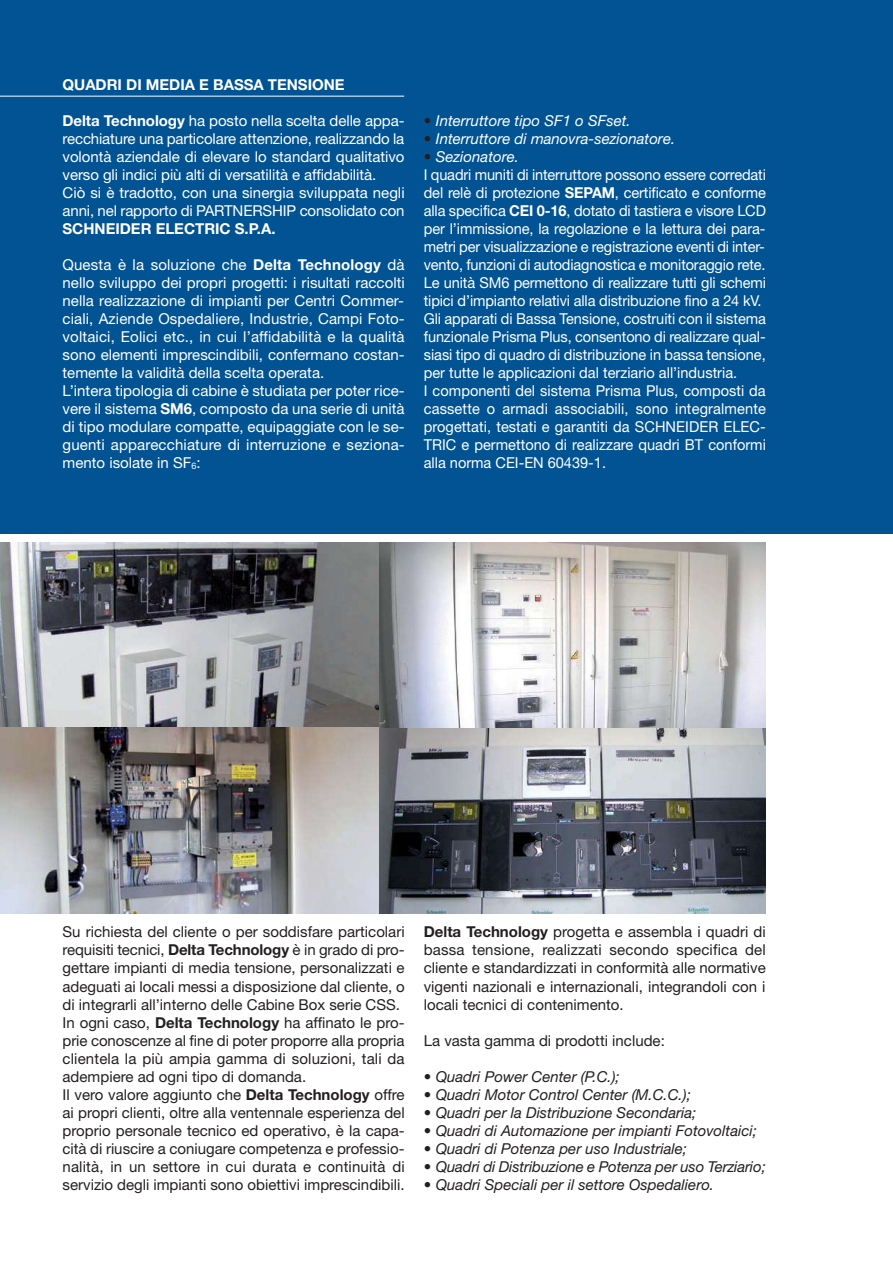
<style>
.page{position:relative;width:893px;height:1263px;background:#fff}
.page>*{position:absolute;margin:0;border:0;box-sizing:border-box;transform-origin:0 0}
.t1{font:15px/18px "Helvetica Neue";letter-spacing:-.005em;color:#fff}
.t2{font:15px/18px "Helvetica Neue";color:#231f20}
.t3{font:italic 15px "Helvetica Neue";color:#231f20}
.t4{font:italic 15px "Helvetica Neue";color:#fff}
.t5{font:700 15px "Helvetica Neue";color:#fff}
.s1{font-weight:700}
.s2{font-size:9px}
.s3{color:#231f20}
.s4{font-style:italic;color:#231f20}
.s5{font-style:italic}
</style>
<div class="page">
<div style="left:0;top:1px;width:893px;height:533px;background:#015393"></div>
<hr style="left:0;top:96px;width:404px;height:1px;background:#fff">
<img style="left:0;top:542px;width:384px;height:186px">
<img style="left:0;top:728px;width:380px;height:186px">
<img style="left:380px;top:543px;width:386px;height:185px">
<svg style="left:380px;top:728px;width:386px;height:186px"></svg>
<p class="t5" style="left:63px;top:79px;width:284px">QUADRI DI MEDIA E BASSA TENSIONE</p>
<p class="t1" style="left:63px;top:113px;width:344px"><span class="s1">Delta Technology</span> ha posto nella scelta delle appa&shy;recchiature una particolare attenzione, realizzando la volontà aziendale di elevare lo standard qualitativo verso gli indici più alti di versatilità e affidabilità.<br>Ciò si è tradotto, con una sinergia sviluppata negli anni, nel rapporto di PARTNERSHIP consolidato con</p>
<p class="t5" style="left:63px;top:223px;width:214px">SCHNEIDER ELECTRIC S.P.A.</p>
<p class="t1" style="left:63px;top:257px;width:344px">Questa è la soluzione che <span class="s1">Delta Technology</span> dà nello sviluppo dei propri progetti: i risultati raccolti nella realizzazione di impianti per Centri Commer&shy;ciali, Aziende Ospedaliere, Industrie, Campi Foto&shy;voltaici, Eolici etc., in cui l’affidabilità e la qualità sono elementi imprescindibili, confermano costan&shy;temente la validità della scelta operata.<br>L’intera tipologia di cabine è studiata per poter rice&shy;vere il sistema <span class="s1">SM6</span>, composto da una serie di unità di tipo modulare compatte, equipaggiate con le se&shy;guenti apparecchiature di interruzione e seziona&shy;mento isolate in SF<span class="s2">6</span>:</p>
<p class="t4" style="left:424px;top:115px;width:208px"><span class="s3">•</span> Interruttore tipo SF1 o SFset.</p>
<p class="t4" style="left:424px;top:133px;width:253px"><span class="s3">•</span> Interruttore di manovra-sezionatore.</p>
<p class="t1" style="left:424px;top:149px;width:344px"><span class="s4">•</span> <span class="s5">Sezionatore.<br></span>I quadri muniti di interruttore possono essere corredati del relè di protezione <span class="s1">SEPAM</span>, certificato e conforme alla specifica <span class="s1">CEI 0-16</span>, dotato di tastiera e visore LCD per l’immissione, la regolazione e la lettura dei para&shy;metri per visualizzazione e registrazione eventi di inter&shy;vento, funzioni di autodiagnostica e monitoraggio rete.<br>Le unità SM6 permettono di realizzare tutti gli schemi tipici d’impianto relativi alla distribuzione fino a 24 kV.<br>Gli apparati di Bassa Tensione, costruiti con il sistema funzionale Prisma Plus, consentono di realizzare qual&shy;siasi tipo di quadro di distribuzione in bassa tensione, per tutte le applicazioni dal terziario all’industria.<br>I componenti del sistema Prisma Plus, composti da cassette o armadi associabili, sono integralmente progettati, testati e garantiti da SCHNEIDER ELEC-TRIC e permettono di realizzare quadri BT conformi alla norma CEI-EN 60439-1.</p>
<p class="t2" style="left:63px;top:925px;width:344px">Su richiesta del cliente o per soddisfare particolari requisiti tecnici, <span class="s1">Delta Technology</span> è in grado di pro&shy;gettare impianti di media tensione, personalizzati e adeguati ai locali messi a disposizione dal cliente, o di integrarli all’interno delle Cabine Box serie CSS.<br>In ogni caso, <span class="s1">Delta Technology</span> ha affinato le pro&shy;prie conoscenze al fine di poter proporre alla propria clientela la più ampia gamma di soluzioni, tali da adempiere ad ogni tipo di domanda.<br>Il vero valore aggiunto che <span class="s1">Delta Technology</span> offre ai propri clienti, oltre alla ventennale esperienza del proprio personale tecnico ed operativo, è la capa&shy;cità di riuscire a coniugare competenza e professio&shy;nalità, in un settore in cui durata e continuità di servizio degli impianti sono obiettivi imprescindibili.</p>
<p class="t2" style="left:424px;top:925px;width:344px;text-align:justify"><span class="s1">Delta Technology</span> progetta e assembla i quadri di bassa tensione, realizzati secondo specifica del cliente e standardizzati in conformità alle normative vigenti nazionali e internazionali, integrandoli con i locali tecnici di contenimento.</p>
<p class="t2" style="left:424px;top:1033px;width:243px">La vasta gamma di prodotti include:</p>
<p class="t3" style="left:424px;top:1071px;width:197px">• Quadri Power Center (P.C.);</p>
<p class="t3" style="left:424px;top:1089px;width:269px">• Quadri Motor Control Center (M.C.C.);</p>
<p class="t3" style="left:424px;top:1107px;width:274px">• Quadri per la Distribuzione Secondaria;</p>
<p class="t3" style="left:424px;top:1125px;width:335px">• Quadri di Automazione per impianti Fotovoltaici;</p>
<p class="t3" style="left:424px;top:1143px;width:265px">• Quadri di Potenza per uso Industriale;</p>
<p class="t3" style="left:424px;top:1161px;width:344px">• Quadri di Distribuzione e Potenza per uso Terziario;</p>
<p class="t3" style="left:424px;top:1179px;width:292px">• Quadri Speciali per il settore Ospedaliero.</p>
</div>
